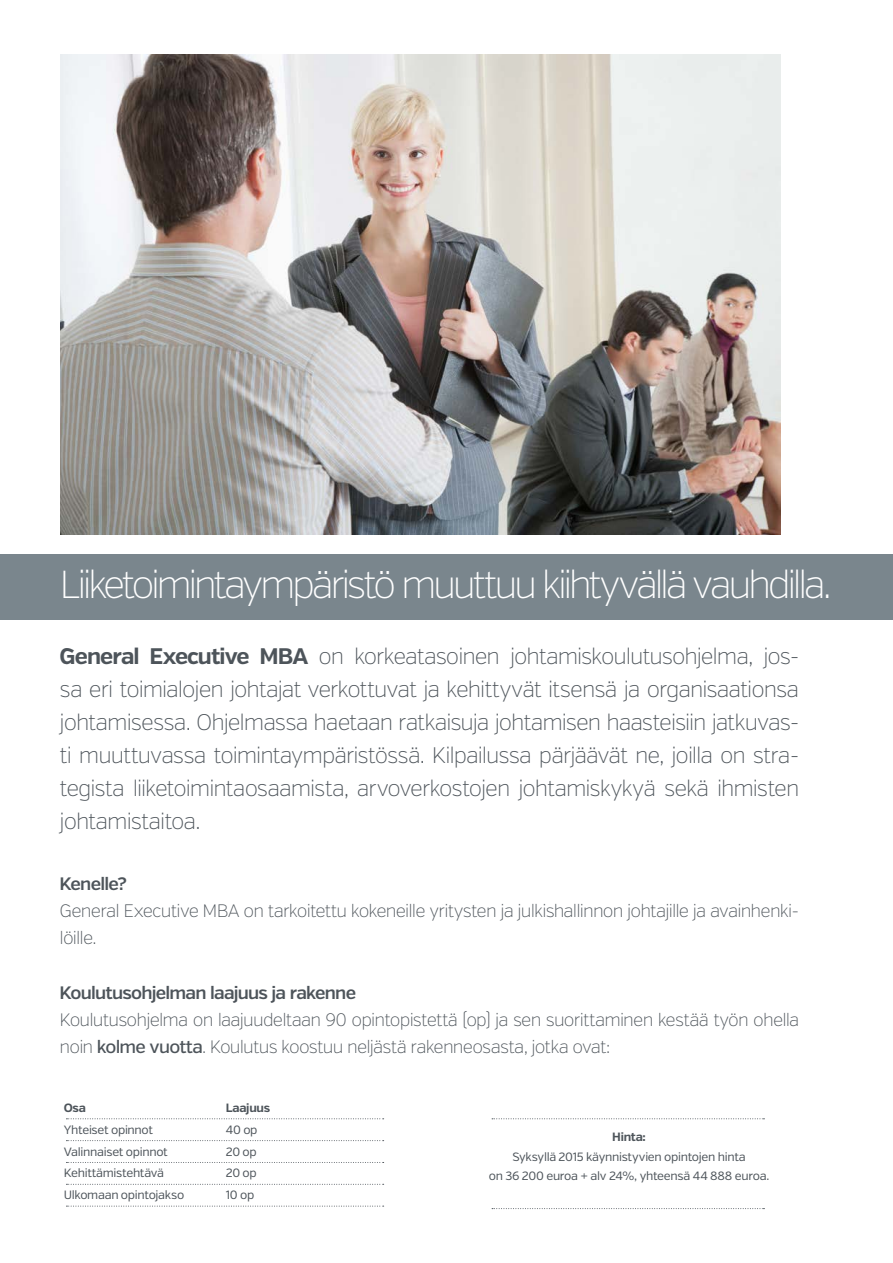
<style>
.page{position:relative;width:893px;height:1263px;background:#fff}
.page>*{position:absolute;margin:0;border:0;box-sizing:border-box;transform-origin:0 0}
.t1{font:200 39px "Verb";letter-spacing:-.09em;color:#fff}
.t2{font:200 22.5px/33px "Verb";letter-spacing:-.045em;color:#4d545a;text-align:justify}
.t3{font:200 18px/27px "Verb";letter-spacing:-.045em;color:#4d545a}
.t4{font:600 18px "Verb";letter-spacing:-.04em;color:#4d545a}
.t5{font:12px "Verb";letter-spacing:-.025em;color:#4d545a}
.t6{font:700 12px "Verb";letter-spacing:-.02em;color:#4d545a}
.s1{font-weight:700}
.s2{font-weight:500}
</style>
<div class="page">
<div style="left:0;top:554px;width:893px;height:66px;background:#7a868d"></div>
<svg style="left:66px;top:1118px;width:318px;height:1px"></svg>
<svg style="left:492px;top:1118px;width:272px;height:1px"></svg>
<svg style="left:492px;top:1208px;width:272px;height:1px"></svg>
<svg style="left:66px;top:1140px;width:318px;height:1px"></svg>
<svg style="left:66px;top:1162px;width:318px;height:1px"></svg>
<svg style="left:66px;top:1184px;width:318px;height:1px"></svg>
<svg style="left:66px;top:1206px;width:318px;height:1px"></svg>
<img style="left:60px;top:54px;width:720px;height:480px">
<p class="t1" style="left:60px;top:561px;width:774px">Liiketoimintaympäristö muuttuu kiihtyvällä vauhdilla.</p>
<p class="t2" style="left:60px;top:640px;width:741px"><span class="s1">General Executive MBA</span> on korkeatasoinen johtamiskoulutusohjelma, jos&shy;sa eri toimialojen johtajat verkottuvat ja kehittyvät itsensä ja organisaationsa johtamisessa. Ohjelmassa haetaan ratkaisuja johtamisen haasteisiin jatkuvas&shy;ti muuttuvassa toimintaympäristössä. Kilpailussa pärjäävät ne, joilla on stra&shy;tegista liiketoimintaosaamista, arvoverkostojen johtamiskykyä sekä ihmisten johtamistaitoa.</p>
<p class="t4" style="left:60px;top:873px;width:69px">Kenelle?</p>
<p class="t3" style="left:60px;top:898px;width:741px">General Executive MBA on tarkoitettu kokeneille yritysten ja julkishallinnon johtajille ja avainhenki&shy;löille.</p>
<p class="t4" style="left:60px;top:982px;width:298px">Koulutusohjelman laajuus ja rakenne</p>
<p class="t3" style="left:60px;top:1006px;width:741px">Koulutusohjelma on laajuudeltaan 90 opintopistettä (op) ja sen suorittaminen kestää työn ohella noin <span class="s2">kolme vuotta</span>. Koulutus koostuu neljästä rakenneosasta, jotka ovat:</p>
<p class="t6" style="left:64px;top:1100px;width:24px">Osa</p>
<p class="t6" style="left:226px;top:1100px;width:46px">Laajuus</p>
<p class="t5" style="left:64px;top:1122px;width:91px">Yhteiset opinnot</p>
<p class="t5" style="left:226px;top:1122px;width:33px">40 op</p>
<p class="t5" style="left:64px;top:1144px;width:106px">Valinnaiset opinnot</p>
<p class="t5" style="left:226px;top:1144px;width:33px">20 op</p>
<p class="t5" style="left:64px;top:1166px;width:102px">Kehittämistehtävä</p>
<p class="t5" style="left:226px;top:1166px;width:33px">20 op</p>
<p class="t5" style="left:64px;top:1188px;width:122px">Ulkomaan opintojakso</p>
<p class="t5" style="left:226px;top:1188px;width:30px">10 op</p>
<p class="t6" style="left:612px;top:1129px;width:35px">Hinta:</p>
<p class="t5" style="left:512px;top:1149px;width:235px">Syksyllä 2015 käynnistyvien opintojen hinta</p>
<p class="t5" style="left:489px;top:1169px;width:282px">on 36 200 euroa + alv 24%, yhteensä 44 888 euroa.</p>
</div>
